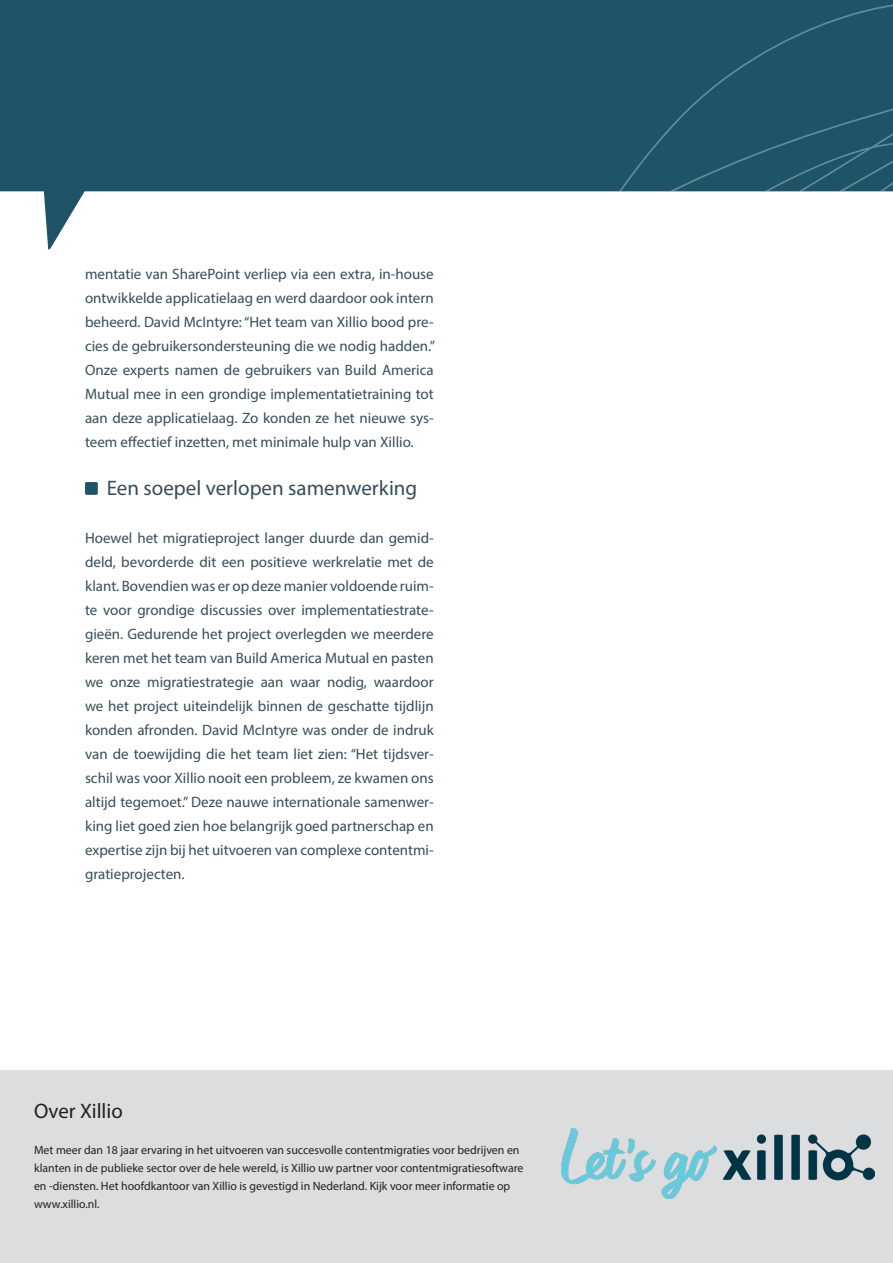
<style>
.page{position:relative;width:893px;height:1263px;background:#fff}
.page>*{position:absolute;margin:0;border:0;box-sizing:border-box;transform-origin:0 0}
.t1{font:21px "Myriad Pro";color:#364d59}
.t2{font:21px "Myriad Pro";color:#231f20}
.t3{font:15px/24px "Myriad Pro";color:#364d59;text-align:justify}
.t4{font:12px/18px "Myriad Pro";color:#231f20}
</style>
<div class="page">
<div style="left:0;top:1070px;width:893px;height:193px;background:#dcdddf"></div>
<img style="left:561px;top:1129px;width:313px;height:70px">
<svg style="left:0;top:0;width:893px;height:250px"></svg>
<div style="left:85px;top:482px;width:13px;height:13px;background:#1e5368"></div>
<div style="left:178px;top:0;width:715px;height:191px;background:#1e5368"></div>
<p class="t3" style="left:85px;top:262px;width:351px">mentatie van SharePoint verliep via een extra, in-house ontwikkelde applicatielaag en werd daardoor ook intern beheerd. David McIntyre: “Het team van Xillio bood pre&shy;cies de gebruikersondersteuning die we nodig hadden.” Onze experts namen de gebruikers van Build America Mutual mee in een grondige implementatietraining tot aan deze applicatielaag. Zo konden ze het nieuwe sys&shy;teem effectief inzetten, met minimale hulp van Xillio.</p>
<p class="t1" style="left:107px;top:475px;width:312px">Een soepel verlopen samenwerking</p>
<p class="t3" style="left:85px;top:526px;width:350px">Hoewel het migratieproject langer duurde dan gemid&shy;deld, bevorderde dit een positieve werkrelatie met de klant. Bovendien was er op deze manier voldoende ruim&shy;te voor grondige discussies over implementatiestrate&shy;gieën. Gedurende het project overlegden we meerdere keren met het team van Build America Mutual en pasten we onze migratiestrategie aan waar nodig, waardoor we het project uiteindelijk binnen de geschatte tijdlijn konden afronden. David McIntyre was onder de indruk van de toewijding die het team liet zien: “Het tijdsver&shy;schil was voor Xillio nooit een probleem, ze kwamen ons altijd tegemoet.” Deze nauwe internationale samenwer&shy;king liet goed zien hoe belangrijk goed partnerschap en expertise zijn bij het uitvoeren van complexe contentmi&shy;gratieprojecten.</p>
<p class="t2" style="left:34px;top:1097px;width:90px">Over Xillio</p>
<p class="t4" style="left:34px;top:1140px;width:491px">Met meer dan 18 jaar ervaring in het uitvoeren van succesvolle contentmigraties voor bedrijven en klanten in de publieke sector over de hele wereld, is Xillio uw partner voor contentmigratiesoftware en -diensten. Het hoofdkantoor van Xillio is gevestigd in Nederland. Kijk voor meer informatie op www.xillio.nl.</p>
</div>
